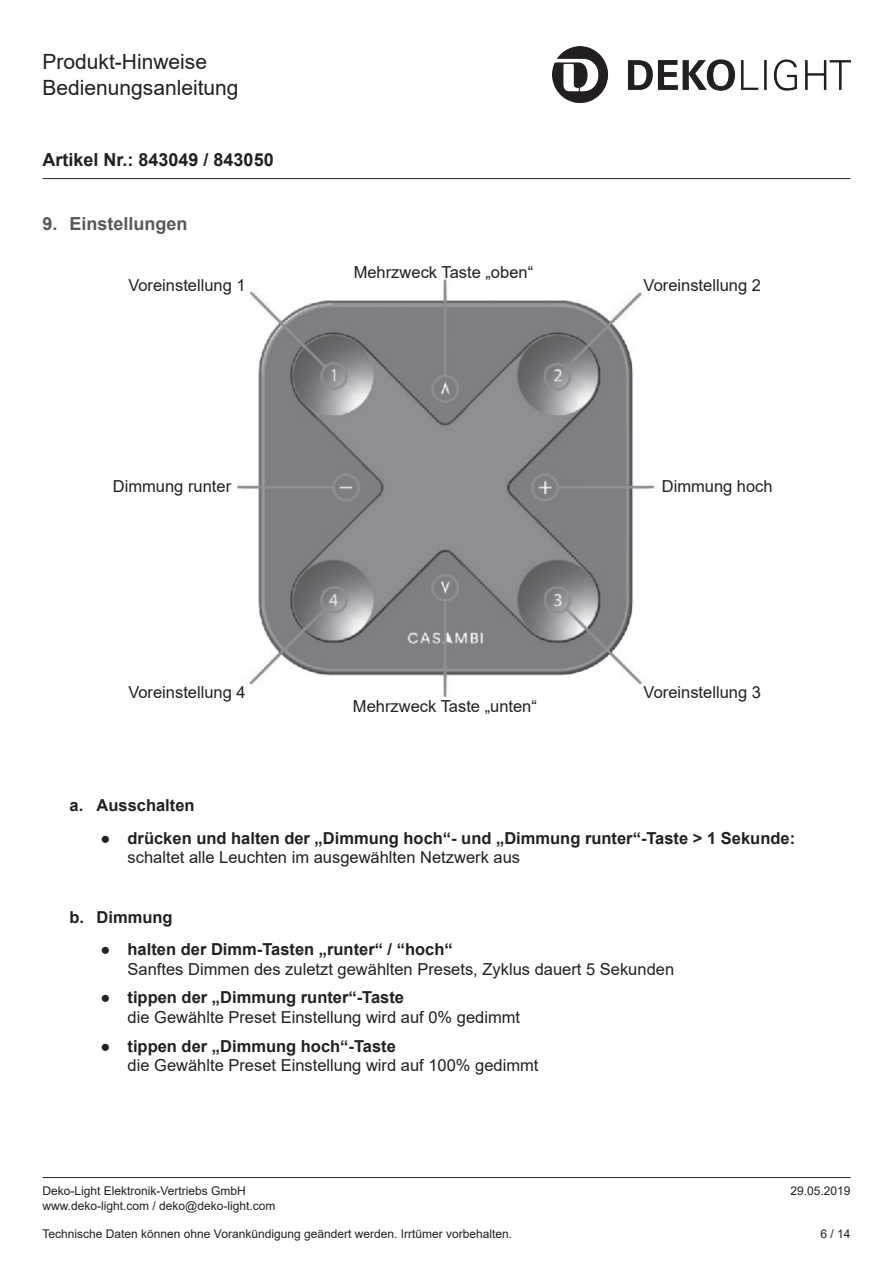
<style>
.page{position:relative;width:893px;height:1263px;background:#fff}
.page>*{position:absolute;margin:0;border:0;box-sizing:border-box;transform-origin:0 0}
.t1{font:21px/25.2px "Arial";color:#231f20}
.t2{font:700 18px "Arial";color:#231f20}
.t3{font:700 18px "Arial";color:#57585a}
.Aufzählung_mit_Punkt{font:16.5px "Arial";color:#231f20}
.t4{font:700 16.5px "Arial";color:#231f20}
.Lauftext{font:16.5px "Arial";color:#231f20}
.t5{font:12px "Arial";color:#231f20}
.s1{font-weight:400}
</style>
<div class="page">
<hr style="left:43px;top:178px;width:807px;height:1px;background:#231f20">
<hr style="left:43px;top:1177px;width:807px;height:1px;background:#231f20">
<img style="left:553px;top:46px;width:297px;height:56px">
<img style="left:237px;top:279px;width:418px;height:419px">
<p class="t1" style="left:43px;top:49px;width:198px">Produkt-Hinweise<br>Bedienungsanleitung</p>
<p class="t2" style="left:43px;top:147px;width:233px">Artikel Nr.: 843049 / 843050</p>
<p class="t3" style="left:43px;top:211px;width:147px">9. Einstellungen</p>
<p class="Lauftext" style="left:354px;top:261px;width:181px">Mehrzweck Taste „oben“</p>
<p class="Lauftext" style="left:128px;top:274px;width:119px">Voreinstellung 1</p>
<p class="Lauftext" style="left:644px;top:274px;width:119px">Voreinstellung 2</p>
<p class="Lauftext" style="left:113px;top:475px;width:120px">Dimmung runter</p>
<p class="Lauftext" style="left:662px;top:475px;width:112px">Dimmung hoch</p>
<p class="Lauftext" style="left:128px;top:681px;width:119px">Voreinstellung 4</p>
<p class="Lauftext" style="left:644px;top:681px;width:119px">Voreinstellung 3</p>
<p class="Lauftext" style="left:353px;top:695px;width:186px">Mehrzweck Taste „unten“</p>
<p class="t4" style="left:70px;top:793px;width:127px">a. Ausschalten</p>
<p class="t4" style="left:101px;top:826px;width:696px"><span class="s1">●</span> drücken und halten der „Dimmung hoch“- und „Dimmung runter“-Taste &gt; 1 Sekunde:</p>
<p class="Aufzählung_mit_Punkt" style="left:128px;top:846px;width:394px">schaltet alle Leuchten im ausgewählten Netzwerk aus</p>
<p class="t4" style="left:70px;top:905px;width:105px">b. Dimmung</p>
<p class="t4" style="left:101px;top:938px;width:354px"><span class="s1">●</span> halten der Dimm-Tasten „runter“ / “hoch“</p>
<p class="Aufzählung_mit_Punkt" style="left:128px;top:958px;width:548px">Sanftes Dimmen des zuletzt gewählten Presets, Zyklus dauert 5 Sekunden</p>
<p class="t4" style="left:101px;top:986px;width:305px"><span class="s1">●</span> tippen der „Dimmung runter“-Taste</p>
<p class="Aufzählung_mit_Punkt" style="left:128px;top:1006px;width:394px">die Gewählte Preset Einstellung wird auf 0% gedimmt</p>
<p class="t4" style="left:101px;top:1034px;width:297px"><span class="s1">●</span> tippen der „Dimmung hoch“-Taste</p>
<p class="Aufzählung_mit_Punkt" style="left:128px;top:1054px;width:412px">die Gewählte Preset Einstellung wird auf 100% gedimmt</p>
<p class="t5" style="left:43px;top:1183px;width:205px">Deko-Light Elektronik-Vertriebs GmbH</p>
<p class="t5" style="left:790px;top:1183px;width:62px">29.05.2019</p>
<p class="t5" style="left:43px;top:1197px;width:234px">www.deko-light.com / deko@deko-light.com</p>
<p class="t5" style="left:43px;top:1226px;width:471px">Technische Daten können ohne Vorankündigung geändert werden. Irrtümer vorbehalten.</p>
<p class="t5" style="left:820px;top:1226px;width:32px">6 / 14</p>
</div>
